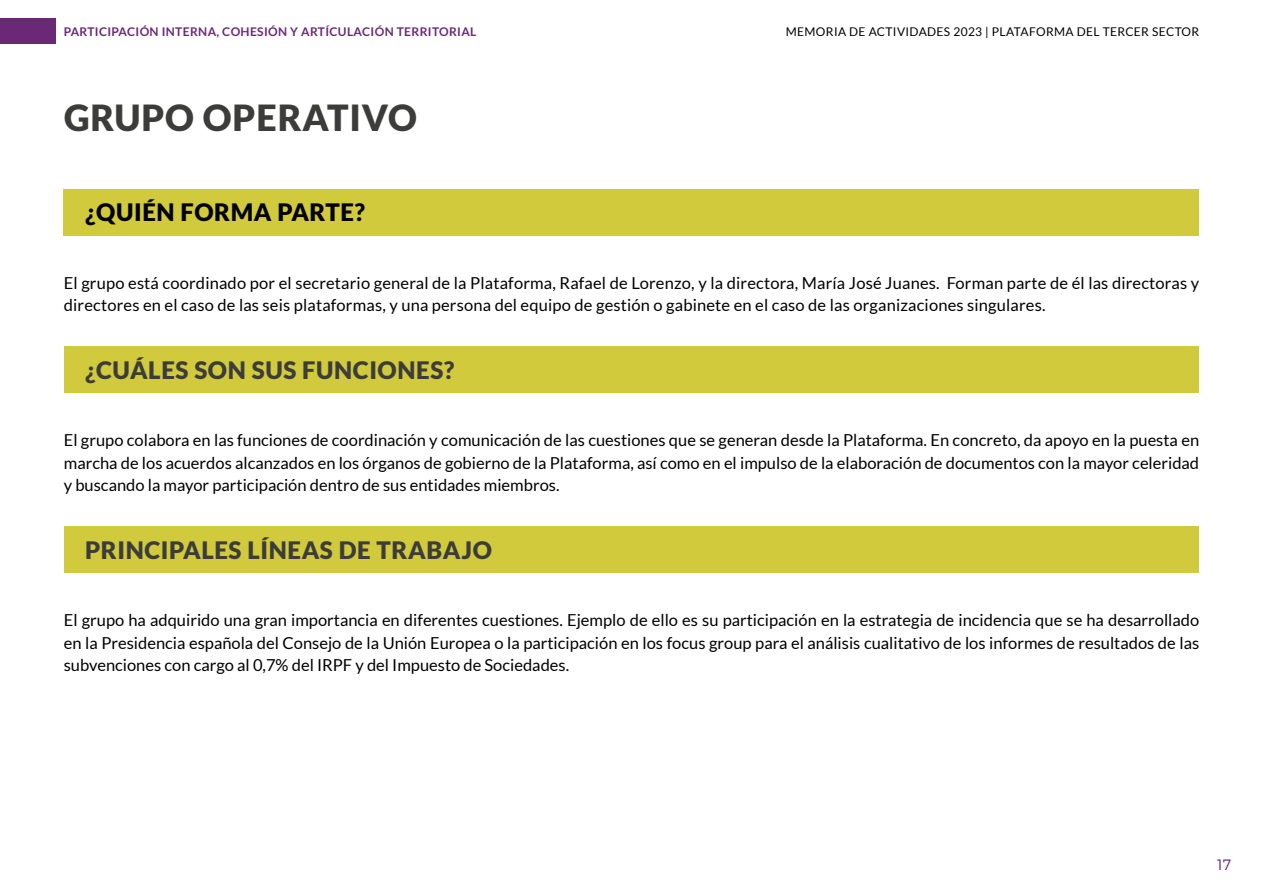
<style>
.page{position:relative;width:1263px;height:893px;background:#fff}
.page>*{position:absolute;margin:0;border:0;box-sizing:border-box;transform-origin:0 0}
.t1{font:900 36px "Lato";letter-spacing:.025em;color:#3c3c3b}
.t2{font:900 24px "Lato";letter-spacing:.025em;color:#3c3c3b}
.t3{font:900 24px "Lato";letter-spacing:.025em;color:#020203}
.t4{font:16.5px/22.5px "Lato";letter-spacing:.01em;color:#000;text-align:justify}
.t5{font:300 15px "Montserrat";color:#6b2877}
.t6{font:700 12px "Lato";letter-spacing:.03em;color:#6b2877}
.t7{font:12px "Lato";letter-spacing:.03em;color:#000}
</style>
<div class="page">
<div style="left:0;top:18px;width:55px;height:26px;background:#6b2877"></div>
<div style="left:64px;top:526px;width:1135px;height:47px;background:#d1ca3d"></div>
<div style="left:64px;top:346px;width:1135px;height:47px;background:#d1ca3d"></div>
<div style="left:64px;top:189px;width:1135px;height:47px;background:#d1ca3d"></div>
<p class="t6" style="left:64px;top:25px;width:414px">PARTICIPACIÓN INTERNA, COHESIÓN Y ARTÍCULACIÓN TERRITORIAL</p>
<p class="t7" style="left:786px;top:25px;width:415px">MEMORIA DE ACTIVIDADES 2023 | PLATAFORMA DEL TERCER SECTOR</p>
<h1 class="t1" style="left:64px;top:97px;width:354px">GRUPO OPERATIVO</h1>
<h2 class="t3" style="left:85px;top:198px;width:282px">¿QUIÉN FORMA PARTE?</h2>
<p class="t4" style="left:64px;top:271px;width:1137px">El grupo está coordinado por el secretario general de la Plataforma, Rafael de Lorenzo, y la directora, María José Juanes. Forman parte de él las directoras y directores en el caso de las seis plataformas, y una persona del equipo de gestión o gabinete en el caso de las organizaciones singulares.</p>
<h2 class="t2" style="left:85px;top:356px;width:371px">¿CUÁLES SON SUS FUNCIONES?</h2>
<p class="t4" style="left:64px;top:429px;width:1137px">El grupo colabora en las funciones de coordinación y comunicación de las cuestiones que se generan desde la Plataforma. En concreto, da apoyo en la puesta en marcha de los acuerdos alcanzados en los órganos de gobierno de la Plataforma, así como en el impulso de la elaboración de documentos con la mayor celeridad y buscando la mayor participación dentro de sus entidades miembros.</p>
<h2 class="t2" style="left:85px;top:536px;width:408px">PRINCIPALES LÍNEAS DE TRABAJO</h2>
<p class="t4" style="left:64px;top:609px;width:1137px">El grupo ha adquirido una gran importancia en diferentes cuestiones. Ejemplo de ello es su participación en la estrategia de incidencia que se ha desarrollado en la Presidencia española del Consejo de la Unión Europea o la participación en los focus group para el análisis cualitativo de los informes de resultados de las subvenciones con cargo al 0,7% del IRPF y del Impuesto de Sociedades.</p>
<p class="t5" style="left:1217px;top:856px;width:15px">17</p>
</div>
